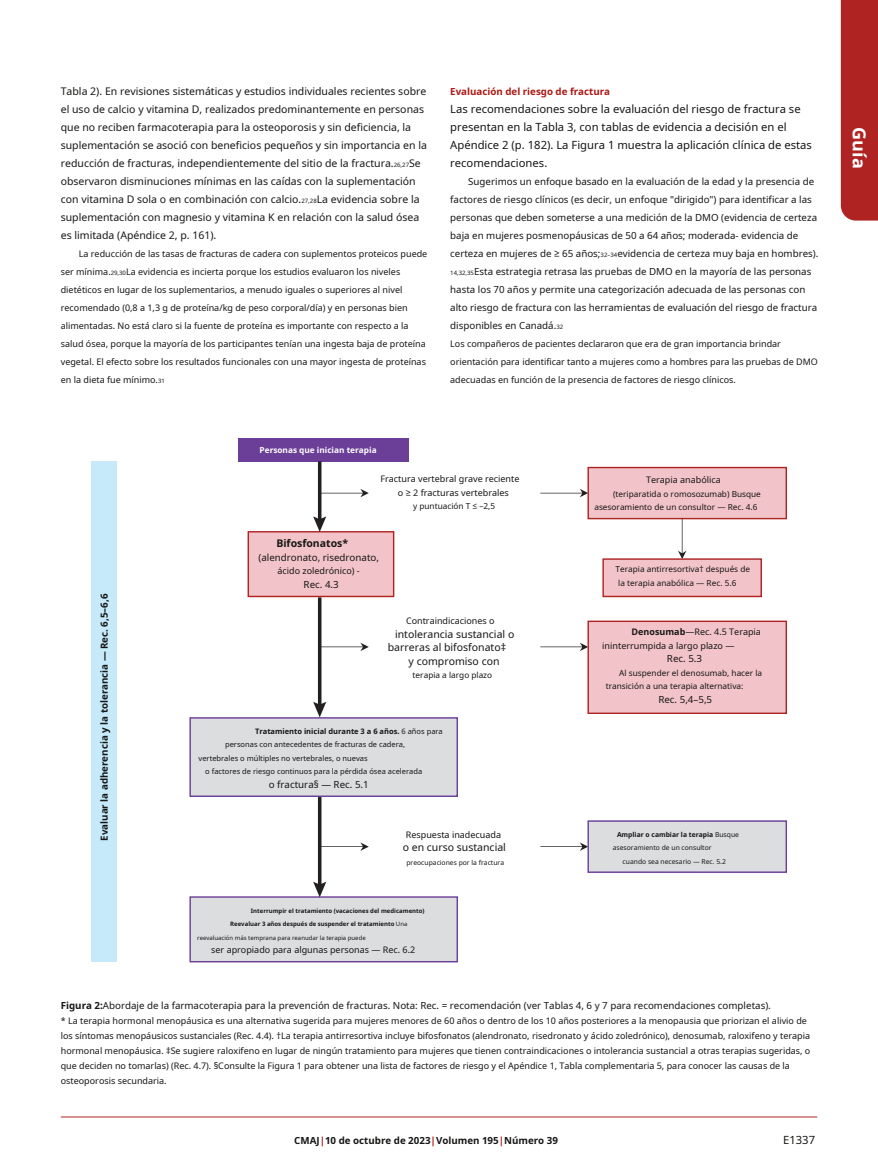
<style>
.page{position:relative;width:878px;height:1175px;background:#fff}
.page>*{position:absolute;margin:0;border:0;box-sizing:border-box;transform-origin:0 0}
.t1{font:700 18px "Noto Sans";color:#fff}
.t2{font:11.25px/18px "Noto Sans";color:#171615}
.t3{font:10.5px/18px "Noto Sans";color:#171615}
.t4{font:700 10.5px "Noto Sans";color:#171615}
.t5{font:9.75px/18px "Noto Sans";color:#171615}
.t6{font:700 9.75px "Noto Sans";color:#171615}
.t7{font:700 9.75px "Noto Sans";color:#ac1814}
.t8{font:9px/18px "Noto Sans";color:#171615}
.t9{font:8.25px/13.5px "Noto Sans";color:#171615}
.t10{font:700 8.25px "Noto Sans";color:#fff}
.t11{font:7.5px "Noto Sans";color:#171615}
.t12{font:700 7.5px "Noto Sans";color:#171615}
.t13{font:6.75px "Noto Sans";color:#171615}
.t14{font:700 6.75px "Noto Sans";color:#171615}
.t15{font:700 6px "Noto Sans";color:#171615}
.t16{font:6px "Noto Sans";color:#171615}
.s1{font-size:6px}
.s2{font-family:"Noto Sans Math"}
.s3{font-weight:400}
.s4{font-weight:700}
.s5{color:#ac1814}
</style>
<div class="page">
<div style="left:840px;top:0;width:38px;height:220px;background:#af2423"></div>
<hr style="left:61px;top:1116px;width:756px;height:1px;background:#af2423">
<svg style="left:321px;top:489px;width:48px;height:8px"></svg>
<div style="left:238px;top:437px;width:171px;height:24px;background:#6b3e98"></div>
<svg style="left:540px;top:489px;width:47px;height:8px"></svg>
<div style="left:588px;top:467px;width:198px;height:51px;background:#f2c4c9"></div>
<div style="left:587px;top:467px;width:200px;height:52px;border:1px solid #af2423"></div>
<div style="left:247px;top:531px;width:147px;height:66px;background:#f2c4c9;border:1px solid #af2423"></div>
<svg style="left:678px;top:518px;width:8px;height:40px"></svg>
<div style="left:602px;top:558px;width:160px;height:39px;background:#f2c4c9;border:1px solid #af2423"></div>
<svg style="left:321px;top:642px;width:48px;height:9px"></svg>
<svg style="left:540px;top:643px;width:47px;height:8px"></svg>
<div style="left:588px;top:621px;width:198px;height:92px;background:#f2c4c9"></div>
<div style="left:587px;top:620px;width:200px;height:94px;border:1px solid #af2423"></div>
<div style="left:189px;top:717px;width:269px;height:80px;background:#dcdddf;border:1px solid #6b3e98"></div>
<svg style="left:321px;top:842px;width:48px;height:9px"></svg>
<svg style="left:540px;top:842px;width:47px;height:9px"></svg>
<div style="left:588px;top:821px;width:198px;height:51px;background:#dcdddf"></div>
<div style="left:587px;top:820px;width:200px;height:53px;border:1px solid #6b3e98"></div>
<div style="left:190px;top:897px;width:267px;height:64px;background:#dcdddf"></div>
<div style="left:189px;top:896px;width:269px;height:66px;border:1px solid #6b3e98"></div>
<div style="left:91px;top:461px;width:25px;height:500px;background:#c6eafa"></div>
<hr style="left:318px;top:597px;width:3px;height:109px;background:#231f20">
<svg style="left:313px;top:702px;width:13px;height:15px"></svg>
<hr style="left:318px;top:797px;width:3px;height:89px;background:#231f20">
<svg style="left:313px;top:881px;width:13px;height:16px"></svg>
<hr style="left:318px;top:461px;width:3px;height:60px;background:#231f20">
<svg style="left:313px;top:516px;width:13px;height:16px"></svg>
<p class="t3" style="left:61px;top:81px;width:368px">Tabla 2). En revisiones sistemáticas y estudios individuales recientes sobre el uso de calcio y vitamina D, realizados predominantemente en personas que no reciben farmacoterapia para la osteoporosis y sin deficiencia, la suplementación se asoció con beneficios pequeños y sin importancia en la reducción de fracturas, independientemente del sitio de la fractura.<span class="s1">26,27</span>Se observaron disminuciones mínimas en las caídas con la suplementación con vitamina D sola o en combinación con calcio.<span class="s1">27,28</span>La evidencia sobre la suplementación con magnesio y vitamina K en relación con la salud ósea es limitada (Apéndice 2, p. 161).</p>
<p class="t8" style="left:61px;top:244px;width:368px;text-indent:18px">La reducción de las tasas de fracturas de cadera con suplementos proteicos puede ser mínima.<span class="s1">29,30</span>La evidencia es incierta porque los estudios evaluaron los niveles dietéticos en lugar de los suplementarios, a menudo iguales o superiores al nivel recomendado (0,8 a 1,3 g de proteína/kg de peso corporal/día) y en personas bien alimentadas. No está claro si la fuente de proteína es importante con respecto a la salud ósea, porque la mayoría de los participantes tenían una ingesta baja de proteína vegetal. El efecto sobre los resultados funcionales con una mayor ingesta de proteínas en la dieta fue mínimo.<span class="s1">31</span></p>
<p class="t7" style="left:450px;top:84px;width:161px">Evaluación del riesgo de fractura</p>
<p class="t2" style="left:450px;top:99px;width:363px">Las recomendaciones sobre la evaluación del riesgo de fractura se presentan en la Tabla 3, con tablas de evidencia a decisión en el Apéndice 2 (p. 182). La Figura 1 muestra la aplicación clínica de estas recomendaciones.</p>
<p class="t5" style="left:450px;top:172px;width:369px;text-indent:18px">Sugerimos un enfoque basado en la evaluación de la edad y la presencia de factores de riesgo clínicos (es decir, un enfoque "dirigido") para identificar a las personas que deben someterse a una medición de la DMO (evidencia de certeza baja en mujeres posmenopáusicas de 50 a 64 años; moderada- evidencia de certeza en mujeres de <span class="s2">≥</span> 65 años;<span class="s1">32–34</span>evidencia de certeza muy baja en hombres).<br><span class="s1">14,32,35</span>Esta estrategia retrasa las pruebas de DMO en la mayoría de las personas hasta los 70 años y permite una categorización adecuada de las personas con alto riesgo de fractura con las herramientas de evaluación del riesgo de fractura disponibles en Canadá.<span class="s1">32</span></p>
<p class="t8" style="left:450px;top:334px;width:369px">Los compañeros de pacientes declararon que era de gran importancia brindar orientación para identificar tanto a mujeres como a hombres para las pruebas de DMO adecuadas en función de la presencia de factores de riesgo clínicos.</p>
<p class="t10" style="left:259px;top:444px;width:118px">Personas que inician terapia</p>
<p class="t6" style="left:97px;top:840px;width:248px;rotate:-90deg">Evaluar la adherencia y la tolerancia — Rec. 6,5–6,6</p>
<p class="t8" style="left:398px;top:472px;width:123px;line-height:13.5px;text-indent:-18px">Fractura vertebral grave reciente o <span class="s2">≥</span> 2 fracturas vertebrales</p>
<p class="t9" style="left:413px;top:499px;width:84px">y puntuación T <span class="s2">≤</span> –2,5</p>
<p class="t4" style="left:276px;top:536px;width:73px">Bifosfonatos*</p>
<p class="t5" style="left:258px;top:548px;width:122px">(alendronato, risedronato,</p>
<p class="t8" style="left:277px;top:562px;width:84px">ácido zoledrónico) -</p>
<p class="t5" style="left:303px;top:575px;width:37px">Rec. 4.3</p>
<p class="t8" style="left:406px;top:611px;width:90px">Contraindicaciones o</p>
<p class="t3" style="left:395px;top:624px;width:121px">intolerancia sustancial o</p>
<p class="t3" style="left:388px;top:638px;width:120px">barreras al bifosfonato‡</p>
<p class="t3" style="left:408px;top:651px;width:92px">y compromiso con</p>
<p class="t9" style="left:412px;top:668px;width:81px">terapia a largo plazo</p>
<p class="t12" style="left:255px;top:725px;width:189px">Tratamiento inicial durante 3 a 6 años. <span class="s3">6 años para</span></p>
<p class="t11" style="left:225px;top:739px;width:181px">personas con antecedentes de fracturas de cadera,</p>
<p class="t11" style="left:198px;top:752px;width:171px">vertebrales o múltiples no vertebrales, o nuevas</p>
<p class="t11" style="left:205px;top:766px;width:218px">o factores de riesgo continuos para la pérdida ósea acelerada</p>
<p class="t5" style="left:269px;top:774px;width:101px">o fractura§ — Rec. 5.1</p>
<p class="t8" style="left:406px;top:825px;width:97px">Respuesta inadecuada</p>
<p class="t3" style="left:402px;top:838px;width:105px">o en curso sustancial</p>
<p class="t13" style="left:406px;top:857px;width:99px">preocupaciones por la fractura</p>
<p class="t15" style="left:251px;top:906px;width:175px">Interrumpir el tratamiento (vacaciones del medicamento)</p>
<p class="t15" style="left:230px;top:919px;width:179px">Reevaluar 3 años después de suspender el tratamiento <span class="s3">Una</span></p>
<p class="t16" style="left:197px;top:933px;width:170px">reevaluación más temprana para reanudar la terapia puede</p>
<p class="t8" style="left:211px;top:940px;width:205px">ser apropiado para algunas personas — Rec. 6.2</p>
<p class="t8" style="left:646px;top:470px;width:76px">Terapia anabólica</p>
<p class="t9" style="left:594px;top:486px;width:168px;text-indent:19px">(teriparatida o romosozumab) Busque asesoramiento de un consultor — Rec. 4.6</p>
<p class="t9" style="left:618px;top:562px;width:133px;text-indent:-3px">Terapia antirresortiva† después de la terapia anabólica — Rec. 5.6</p>
<p class="t8" style="left:602px;top:625px;width:160px;line-height:13.5px;text-indent:29px"><span class="s4">Denosumab</span>—Rec. 4.5 Terapia ininterrumpida a largo plazo —</p>
<p class="t5" style="left:667px;top:649px;width:37px">Rec. 5.3</p>
<p class="t9" style="left:605px;top:666px;width:158px;text-indent:13px">Al suspender el denosumab, hacer la transición a una terapia alternativa:</p>
<p class="t5" style="left:658px;top:690px;width:55px">Rec. 5,4–5,5</p>
<p class="t14" style="left:617px;top:829px;width:123px">Ampliar o cambiar la terapia <span class="s3">Busque</span></p>
<p class="t13" style="left:612px;top:843px;width:100px">asesoramiento de un consultor</p>
<p class="t13" style="left:622px;top:856px;width:105px">cuando sea necesario — Rec. 5.2</p>
<p class="t5" style="left:61px;top:996px;width:711px"><span class="s4">Figura 2:</span>Abordaje de la farmacoterapia para la prevención de fracturas. Nota: Rec. = recomendación (ver Tablas 4, 6 y 7 para recomendaciones completas).</p>
<p class="t8" style="left:61px;top:1012px;width:751px;line-height:15px">* La terapia hormonal menopáusica es una alternativa sugerida para mujeres menores de 60 años o dentro de los 10 años posteriores a la menopausia que priorizan el alivio de los síntomas menopáusicos sustanciales (Rec. 4.4). †La terapia antirresortiva incluye bifosfonatos (alendronato, risedronato y ácido zoledrónico), denosumab, raloxifeno y terapia hormonal menopáusica. ‡Se sugiere raloxifeno en lugar de ningún tratamiento para mujeres que tienen contraindicaciones o intolerancia sustancial a otras terapias sugeridas, o que deciden no tomarlas) (Rec. 4.7). §Consulte la Figura 1 para obtener una lista de factores de riesgo y el Apéndice 1, Tabla complementaria 5, para conocer las causas de la osteoporosis secundaria.</p>
<p class="t6" style="left:294px;top:1133px;width:265px">CMAJ<span class="s5">|</span>10 de octubre de 2023<span class="s5">|</span>Volumen 195<span class="s5">|</span>Número 39</p>
<p class="t2" style="left:783px;top:1131px;width:33px">E1337</p>
<h1 class="t1" style="left:872px;top:127px;width:43px;rotate:90deg">Guía</h1>
</div>
